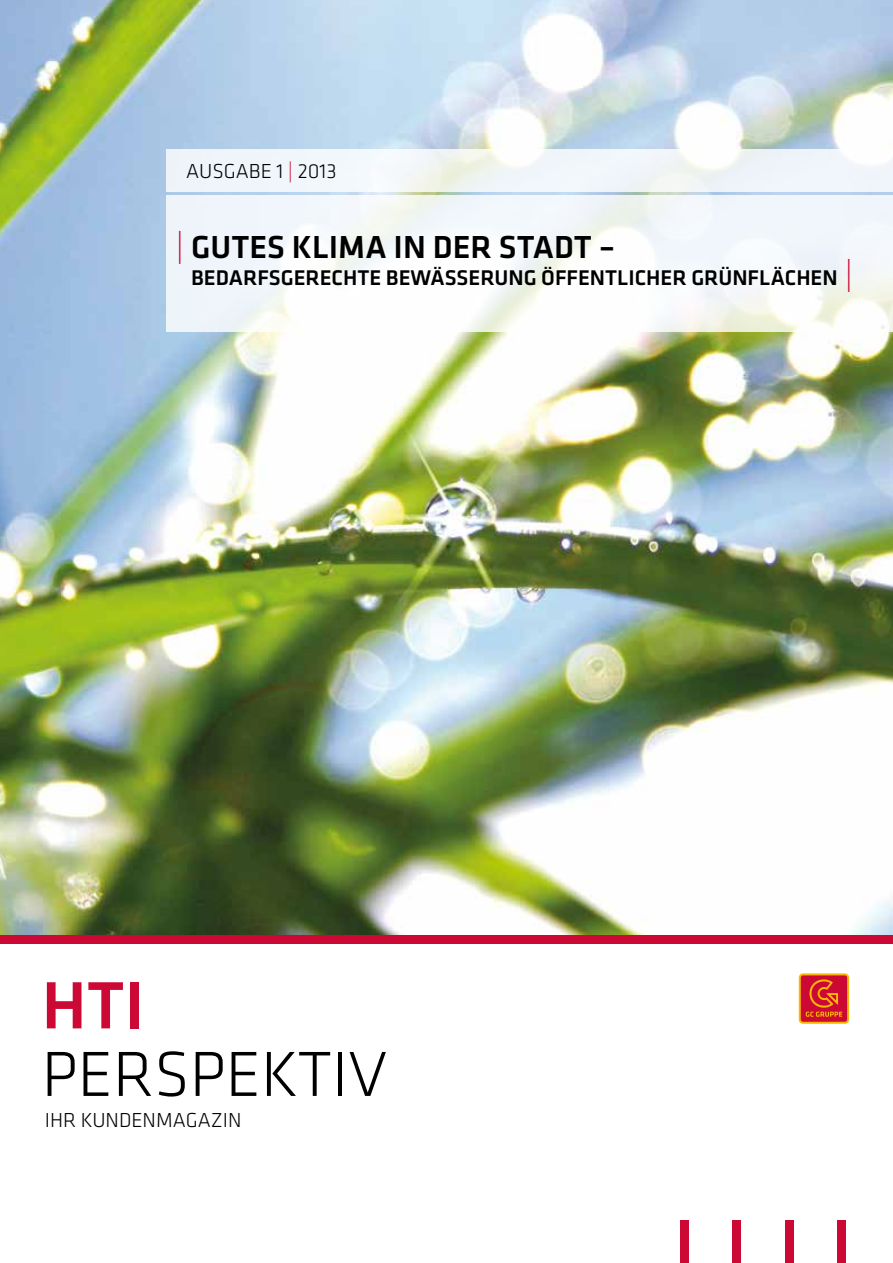
<style>
.page{position:relative;width:893px;height:1263px;background:#fff}
.page>*{position:absolute;margin:0;border:0;box-sizing:border-box;transform-origin:0 0}
.t1{font:300 66px "GC Klavika";color:#000}
.t2{font:500 66px "GC Klavika Head";color:#cc0935}
.t3{font:500 33px "GC Klavika";color:#000}
.t4{font:500 22.05px "GC Klavika";color:#000}
.t5{font:300 21px "GC Klavika";color:#000}
.s1{color:#cc0935}
.s2{font-weight:300;color:#cc0935}
.s3{font-weight:300;font-size:33px;color:#cc0935}
</style>
<div class="page">
<div style="left:838px;top:1220px;width:8px;height:43px;background:#cc0935"></div>
<div style="left:785px;top:1220px;width:9px;height:43px;background:#cc0935"></div>
<div style="left:733px;top:1220px;width:8px;height:43px;background:#cc0935"></div>
<div style="left:680px;top:1220px;width:9px;height:43px;background:#cc0935"></div>
<svg style="left:799px;top:973px;width:50px;height:51px"></svg>
<div style="left:801px;top:975px;width:46px;height:47px;background:#cc0935;border-radius:2px"></div>
<svg style="left:806px;top:979px;width:36px;height:38px"></svg>
<img style="left:0;top:0;width:893px;height:935px">
<svg style="left:166px;top:196px;width:727px;height:136px;fill:#f3f7fb"></svg>
<svg style="left:166px;top:149px;width:727px;height:42px;fill:#f0f5fa"></svg>
<div style="left:0;top:935px;width:893px;height:9px;background:#cc0935"></div>
<p class="t5" style="left:186px;top:158px;width:152px">AUSGABE 1 <span class="s1">|</span> 2013</p>
<h2 class="t3" style="left:176px;top:225px;width:441px"><span class="s2">|</span> GUTES KLIMA IN DER STADT –</h2>
<p class="t4" style="left:191px;top:262px;width:663px">BEDARFSGERECHTE BEWÄSSERUNG ÖFFENTLICHER GRÜNFLÄCHEN <span class="s3">|</span></p>
<h1 class="t2" style="left:42px;top:958px;width:104px">HTI</h1>
<h1 class="t1" style="left:42px;top:1034px;width:347px">PERSPEKTIV</h1>
<p class="t5" style="left:45px;top:1108px;width:198px">IHR KUNDENMAGAZIN</p>
</div>
